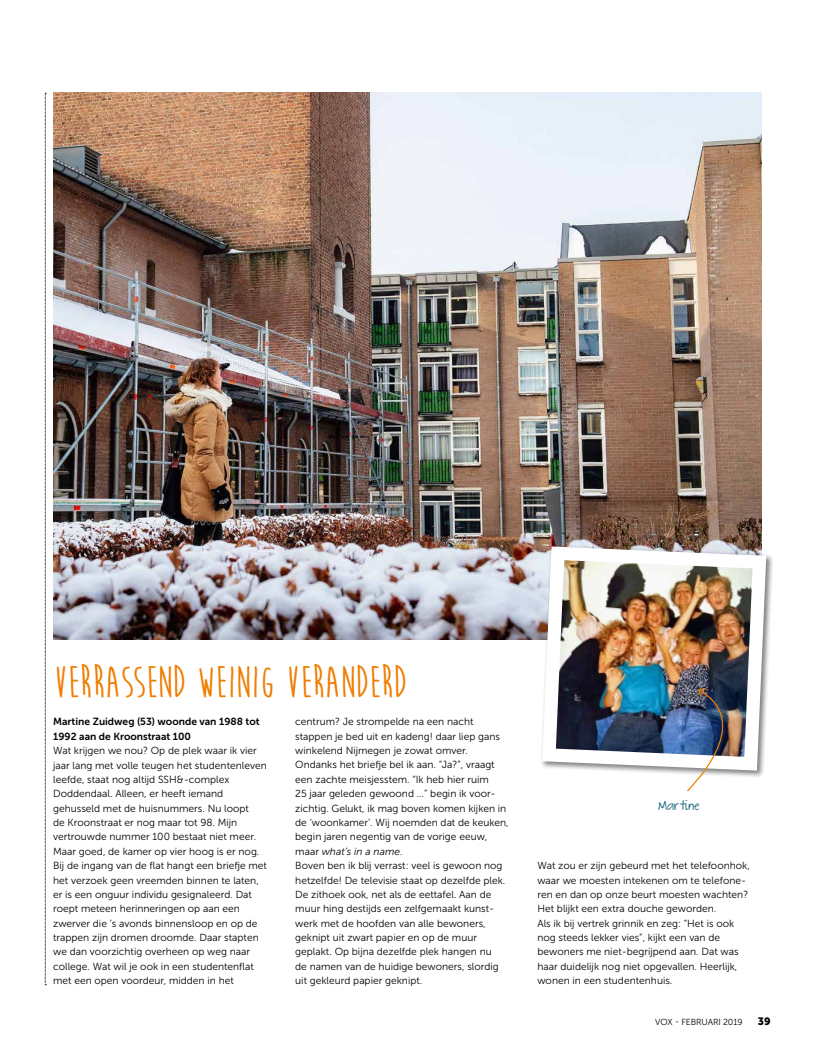
<style>
.page{position:relative;width:815px;height:1063px;background:#fff}
.page>*{position:absolute;margin:0;border:0;box-sizing:border-box;transform-origin:0 0}
.t1{font:700 45.38px "Moon Flower";letter-spacing:-.01em;color:#ef7d00}
.t2{font:11.25px "The Great Escape";letter-spacing:.02em;color:#00586d}
.t3{font:10.62px "Museo Sans 900";color:#000}
.t4{font:10.25px/14.4px "Museo Sans 300";color:#000}
.t5{font:10.25px/14.4px "Museo Sans 700";color:#000}
.t6{font:8.75px "Museo Sans 300";letter-spacing:-.01em;color:#000}
.s1{font-style:italic}
</style>
<div class="page">
<img style="left:53px;top:93px;width:709px;height:546px">
<img style="left:535px;top:540px;width:238px;height:237px">
<img style="left:686px;top:687px;width:72px;height:105px">
<svg style="left:45px;top:93px;width:1px;height:892px"></svg>
<h1 class="t1" style="left:53px;top:658px;width:355px">VERRASSEND WEINIG VERANDERD</h1>
<p class="t5" style="left:53px;top:715px;width:208px">Martine Zuidweg (53) woonde van 1988 tot<br>1992 aan de Kroonstraat 100</p>
<p class="t4" style="left:53px;top:744px;width:215px">Wat krijgen we nou? Op de plek waar ik vier jaar lang met volle teugen het studentenleven leefde, staat nog altijd SSH&amp;-complex Doddendaal. Alleen, er heeft iemand gehusseld met de huisnummers. Nu loopt<br>de Kroonstraat er nog maar tot 98. Mijn vertrouwde nummer 100 bestaat niet meer.<br>Maar goed, de kamer op vier hoog is er nog.<br>Bij de ingang van de flat hangt een briefje met het verzoek geen vreemden binnen te laten, er is een onguur individu gesignaleerd. Dat roept meteen herinneringen op aan een zwerver die ’s avonds binnensloop en op de trappen zijn dromen droomde. Daar stapten we dan voorzichtig overheen op weg naar college. Wat wil je ook in een studentenflat met een open voordeur, midden in het</p>
<p class="t4" style="left:295px;top:715px;width:215px">centrum? Je strompelde na een nacht stappen je bed uit en kadeng! daar liep gans winkelend Nijmegen je zowat omver.<br>Ondanks het briefje bel ik aan. “Ja?”, vraagt een zachte meisjesstem. “Ik heb hier ruim<br>25 jaar geleden gewoond …” begin ik voor&shy;zichtig. Gelukt, ik mag boven komen kijken in de ‘woonkamer’. Wij noemden dat de keuken, begin jaren negentig van de vorige eeuw, maar <span class="s1">what’s in a name</span>.<br>Boven ben ik blij verrast: veel is gewoon nog hetzelfde! De televisie staat op dezelfde plek.<br>De zithoek ook, net als de eettafel. Aan de muur hing destijds een zelfgemaakt kunst&shy;werk met de hoofden van alle bewoners, geknipt uit zwart papier en op de muur geplakt. Op bijna dezelfde plek hangen nu<br>de namen van de huidige bewoners, slordig uit gekleurd papier geknipt.</p>
<p class="t2" style="left:658px;top:800px;width:43px">Mar tine</p>
<p class="t4" style="left:537px;top:859px;width:214px">Wat zou er zijn gebeurd met het telefoonhok, waar we moesten intekenen om te telefone&shy;ren en dan op onze beurt moesten wachten?<br>Het blijkt een extra douche geworden.<br>Als ik bij vertrek grinnik en zeg: “Het is ook nog steeds lekker vies”, kijkt een van de bewoners me niet-begrijpend aan. Dat was haar duidelijk nog niet opgevallen. Heerlijk, wonen in een studentenhuis.</p>
<p class="t6" style="left:655px;top:1017px;width:89px">VOX - FEBRUARI 2019</p>
<p class="t3" style="left:758px;top:1015px;width:14px">39</p>
</div>
